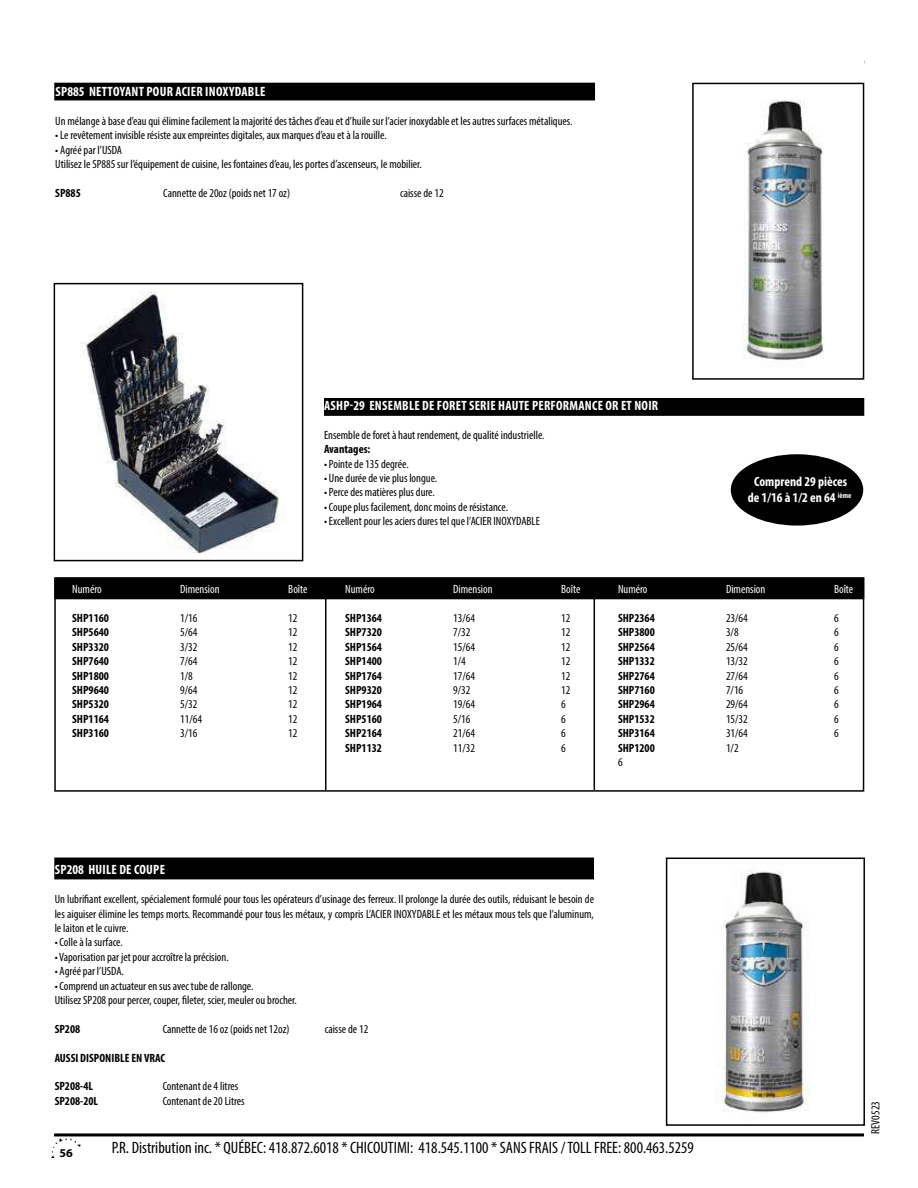
<style>
.page{position:relative;width:918px;height:1188px;background:#fff}
.page>*{position:absolute;margin:0;border:0;box-sizing:border-box;transform-origin:0 0}
.t1{font:condensed 16.5px "Myriad Pro";color:#000}
.t2{font:700 condensed 13.5px "Myriad Pro";letter-spacing:.02em;color:#fff}
.t3{font:700 condensed 13.5px/16.2px "Myriad Pro";color:#fff;text-align:center}
.t4{font:condensed 12px/14.4px "Myriad Pro";color:#000}
.t5{font:700 condensed 12px "Myriad Pro";color:#000}
.t6{font:condensed 12px "Myriad Pro";color:#fff}
.t7{font:700 12px "Myriad Pro";color:#000}
</style>
<div class="page">
<hr style="left:54px;top:1133px;width:810px;height:3px;background:#000">
<img style="left:51px;top:1138px;width:29px;height:20px">
<img style="left:744px;top:100px;width:80px;height:263px">
<div style="left:55px;top:858px;width:538px;height:21px;background:#000"></div>
<div style="left:666px;top:858px;width:199px;height:268px;border:2px solid #000"></div>
<div style="left:55px;top:578px;width:809px;height:21px;background:#000"></div>
<div style="left:54px;top:577px;width:810px;height:215px;border:2px solid #000"></div>
<hr style="left:594px;top:578px;width:1px;height:212px;background:#000">
<hr style="left:325px;top:579px;width:1px;height:211px;background:#000">
<div style="left:54px;top:283px;width:249px;height:278px;border:2px solid #000"></div>
<div style="left:325px;top:399px;width:539px;height:16px;background:#000"></div>
<div style="left:324px;top:398px;width:540px;height:18px;border:2px solid #000"></div>
<div style="left:732px;top:455px;width:130px;height:70px;background:#000;border-radius:50%"></div>
<div style="left:731px;top:454px;width:132px;height:72px;border:2px solid #000;border-radius:50%"></div>
<div style="left:55px;top:83px;width:539px;height:17px;background:#000"></div>
<div style="left:692px;top:83px;width:172px;height:297px;border:2px solid #000"></div>
<img style="left:716px;top:870px;width:95px;height:243px">
<img style="left:80px;top:290px;width:199px;height:264px">
<p class="t2" style="left:55px;top:83px;width:212px">SP885 NETTOYANT POUR ACIER INOXYDABLE</p>
<p class="t4" style="left:55px;top:114px;width:519px">Un mélange à base d’eau qui élimine facilement la majorité des tâches d’eau et d’huile sur l’acier inoxydable et les autres surfaces métaliques.</p>
<p class="t4" style="left:55px;top:128px;width:333px">• Le revêtement invisible résiste aux empreintes digitales, aux marques d’eau et à la rouille.</p>
<p class="t4" style="left:55px;top:143px;width:368px">• Agréé par l’USDA<br>Utilisez le SP885 sur l’équipement de cuisine, les fontaines d’eau, les portes d’ascenseurs, le mobilier.</p>
<p class="t5" style="left:55px;top:186px;width:27px">SP885</p>
<p class="t4" style="left:163px;top:186px;width:128px">Cannette de 20oz (poids net 17 oz)</p>
<p class="t4" style="left:400px;top:186px;width:45px">caisse de 12</p>
<p class="t2" style="left:324px;top:397px;width:336px">ASHP-29 ENSEMBLE DE FORET SERIE HAUTE PERFORMANCE OR ET NOIR</p>
<p class="t4" style="left:324px;top:428px;width:222px">Ensemble de foret à haut rendement, de qualité industrielle.</p>
<p class="t5" style="left:324px;top:442px;width:48px">Avantages:</p>
<p class="t4" style="left:324px;top:456px;width:86px">• Pointe de 135 degrée.</p>
<p class="t4" style="left:324px;top:471px;width:115px">• Une durée de vie plus longue.</p>
<p class="t4" style="left:324px;top:485px;width:112px">• Perce des matières plus dure.</p>
<p class="t4" style="left:324px;top:500px;width:186px">• Coupe plus facilement, donc moins de résistance.</p>
<p class="t4" style="left:324px;top:514px;width:218px">• Excellent pour les aciers dures tel que l’ACIER INOXYDABLE</p>
<p class="t3" style="left:748px;top:473px;width:105px">Comprend 29 pièces de 1/16 à 1/2 en 64 <sup>ième</sup></p>
<p class="t6" style="left:72px;top:582px;width:31px">Numéro</p>
<p class="t6" style="left:180px;top:582px;width:41px">Dimension</p>
<p class="t6" style="left:288px;top:582px;width:21px">Boîte</p>
<p class="t5" style="left:72px;top:610px;width:38px">SHP1160</p>
<p class="t4" style="left:180px;top:611px;width:19px">1/16</p>
<p class="t4" style="left:288px;top:611px;width:11px">12</p>
<p class="t5" style="left:72px;top:625px;width:38px">SHP5640</p>
<p class="t4" style="left:180px;top:625px;width:19px">5/64</p>
<p class="t4" style="left:288px;top:625px;width:11px">12</p>
<p class="t5" style="left:72px;top:639px;width:38px">SHP3320</p>
<p class="t4" style="left:180px;top:639px;width:19px">3/32</p>
<p class="t4" style="left:288px;top:639px;width:11px">12</p>
<p class="t5" style="left:72px;top:654px;width:38px">SHP7640</p>
<p class="t4" style="left:180px;top:654px;width:19px">7/64</p>
<p class="t4" style="left:288px;top:654px;width:11px">12</p>
<p class="t5" style="left:72px;top:668px;width:38px">SHP1800</p>
<p class="t4" style="left:180px;top:668px;width:14px">1/8</p>
<p class="t4" style="left:288px;top:668px;width:11px">12</p>
<p class="t5" style="left:72px;top:682px;width:38px">SHP9640</p>
<p class="t4" style="left:180px;top:683px;width:19px">9/64</p>
<p class="t4" style="left:288px;top:683px;width:11px">12</p>
<p class="t5" style="left:72px;top:697px;width:38px">SHP5320</p>
<p class="t4" style="left:180px;top:697px;width:19px">5/32</p>
<p class="t4" style="left:288px;top:697px;width:11px">12</p>
<p class="t5" style="left:72px;top:711px;width:38px">SHP1164</p>
<p class="t4" style="left:180px;top:711px;width:23px">11/64</p>
<p class="t4" style="left:288px;top:711px;width:11px">12</p>
<p class="t5" style="left:72px;top:726px;width:38px">SHP3160</p>
<p class="t4" style="left:180px;top:726px;width:19px">3/16</p>
<p class="t4" style="left:288px;top:726px;width:11px">12</p>
<p class="t6" style="left:345px;top:582px;width:31px">Numéro</p>
<p class="t6" style="left:453px;top:582px;width:41px">Dimension</p>
<p class="t6" style="left:561px;top:582px;width:21px">Boîte</p>
<p class="t5" style="left:345px;top:610px;width:38px">SHP1364</p>
<p class="t4" style="left:453px;top:611px;width:23px">13/64</p>
<p class="t4" style="left:561px;top:611px;width:11px">12</p>
<p class="t5" style="left:345px;top:625px;width:38px">SHP7320</p>
<p class="t4" style="left:453px;top:625px;width:19px">7/32</p>
<p class="t4" style="left:561px;top:625px;width:11px">12</p>
<p class="t5" style="left:345px;top:639px;width:38px">SHP1564</p>
<p class="t4" style="left:453px;top:639px;width:23px">15/64</p>
<p class="t4" style="left:561px;top:639px;width:11px">12</p>
<p class="t5" style="left:345px;top:654px;width:38px">SHP1400</p>
<p class="t4" style="left:453px;top:654px;width:14px">1/4</p>
<p class="t4" style="left:561px;top:654px;width:11px">12</p>
<p class="t5" style="left:345px;top:668px;width:38px">SHP1764</p>
<p class="t4" style="left:453px;top:668px;width:23px">17/64</p>
<p class="t4" style="left:561px;top:668px;width:11px">12</p>
<p class="t5" style="left:345px;top:682px;width:38px">SHP9320</p>
<p class="t4" style="left:453px;top:683px;width:19px">9/32</p>
<p class="t4" style="left:561px;top:683px;width:11px">12</p>
<p class="t5" style="left:345px;top:697px;width:38px">SHP1964</p>
<p class="t4" style="left:453px;top:697px;width:23px">19/64</p>
<p class="t4" style="left:561px;top:697px;width:6px">6</p>
<p class="t5" style="left:345px;top:711px;width:38px">SHP5160</p>
<p class="t4" style="left:453px;top:711px;width:19px">5/16</p>
<p class="t4" style="left:561px;top:711px;width:6px">6</p>
<p class="t5" style="left:345px;top:726px;width:38px">SHP2164</p>
<p class="t4" style="left:453px;top:726px;width:23px">21/64</p>
<p class="t4" style="left:561px;top:726px;width:6px">6</p>
<p class="t5" style="left:345px;top:740px;width:38px">SHP1132</p>
<p class="t4" style="left:453px;top:740px;width:23px">11/32</p>
<p class="t4" style="left:561px;top:740px;width:6px">6</p>
<p class="t6" style="left:618px;top:582px;width:31px">Numéro</p>
<p class="t6" style="left:726px;top:582px;width:41px">Dimension</p>
<p class="t6" style="left:834px;top:582px;width:21px">Boîte</p>
<p class="t5" style="left:618px;top:610px;width:38px">SHP2364</p>
<p class="t4" style="left:726px;top:611px;width:23px">23/64</p>
<p class="t4" style="left:834px;top:611px;width:6px">6</p>
<p class="t5" style="left:618px;top:625px;width:38px">SHP3800</p>
<p class="t4" style="left:726px;top:625px;width:14px">3/8</p>
<p class="t4" style="left:834px;top:625px;width:6px">6</p>
<p class="t5" style="left:618px;top:639px;width:38px">SHP2564</p>
<p class="t4" style="left:726px;top:639px;width:23px">25/64</p>
<p class="t4" style="left:834px;top:639px;width:6px">6</p>
<p class="t5" style="left:618px;top:654px;width:38px">SHP1332</p>
<p class="t4" style="left:726px;top:654px;width:23px">13/32</p>
<p class="t4" style="left:834px;top:654px;width:6px">6</p>
<p class="t5" style="left:618px;top:668px;width:38px">SHP2764</p>
<p class="t4" style="left:726px;top:668px;width:23px">27/64</p>
<p class="t4" style="left:834px;top:668px;width:6px">6</p>
<p class="t5" style="left:618px;top:682px;width:38px">SHP7160</p>
<p class="t4" style="left:726px;top:683px;width:19px">7/16</p>
<p class="t4" style="left:834px;top:683px;width:6px">6</p>
<p class="t5" style="left:618px;top:697px;width:38px">SHP2964</p>
<p class="t4" style="left:726px;top:697px;width:23px">29/64</p>
<p class="t4" style="left:834px;top:697px;width:6px">6</p>
<p class="t5" style="left:618px;top:711px;width:38px">SHP1532</p>
<p class="t4" style="left:726px;top:711px;width:23px">15/32</p>
<p class="t4" style="left:834px;top:711px;width:6px">6</p>
<p class="t5" style="left:618px;top:726px;width:38px">SHP3164</p>
<p class="t4" style="left:726px;top:726px;width:23px">31/64</p>
<p class="t4" style="left:834px;top:726px;width:6px">6</p>
<p class="t5" style="left:618px;top:740px;width:38px">SHP1200</p>
<p class="t4" style="left:726px;top:740px;width:14px">1/2</p>
<p class="t4" style="left:618px;top:755px;width:6px">6</p>
<p class="t2" style="left:55px;top:861px;width:112px">SP208 HUILE DE COUPE</p>
<p class="t4" style="left:55px;top:892px;width:541px;text-align:justify">Un lubrifiant excellent, spécialement formulé pour tous les opérateurs d’usinage des ferreux. Il prolonge la durée des outils, réduisant le besoin de les aiguiser élimine les temps morts. Recommandé pour tous les métaux, y compris L’ACIER INOXYDABLE et les métaux mous tels que l’aluminum, le laiton et le cuivre.</p>
<p class="t4" style="left:55px;top:935px;width:70px">• Colle à la surface.</p>
<p class="t4" style="left:55px;top:949px;width:176px">• Vaporisation par jet pour accroître la précision.</p>
<p class="t4" style="left:55px;top:964px;width:71px">• Agréé par l’USDA.</p>
<p class="t4" style="left:55px;top:978px;width:244px">• Comprend un actuateur en sus avec tube de rallonge.<br>Utilisez SP208 pour percer, couper, fileter, scier, meuler ou brocher.</p>
<p class="t5" style="left:55px;top:1021px;width:27px">SP208</p>
<p class="t4" style="left:163px;top:1021px;width:128px">Cannette de 16 oz (poids net 12oz)</p>
<p class="t4" style="left:325px;top:1021px;width:45px">caisse de 12</p>
<p class="t5" style="left:55px;top:1050px;width:112px">AUSSI DISPONIBLE EN VRAC</p>
<p class="t5" style="left:55px;top:1079px;width:40px">SP208-4L</p>
<p class="t4" style="left:163px;top:1079px;width:77px">Contenant de 4 litres</p>
<p class="t5" style="left:55px;top:1093px;width:45px">SP208-20L</p>
<p class="t4" style="left:163px;top:1093px;width:84px">Contenant de 20 Litres</p>
<p class="t7" style="left:59px;top:1145px;width:15px">56</p>
<h1 class="t1" style="left:112px;top:1138px;width:584px">P.R. Distribution inc. * QUÉBEC: 418.872.6018 * CHICOUTIMI: 418.545.1100 * SANS FRAIS / TOLL FREE: 800.463.5259</h1>
<p class="t4" style="left:868px;top:1134px;width:34px;rotate:-90deg">REV0523</p>
</div>
